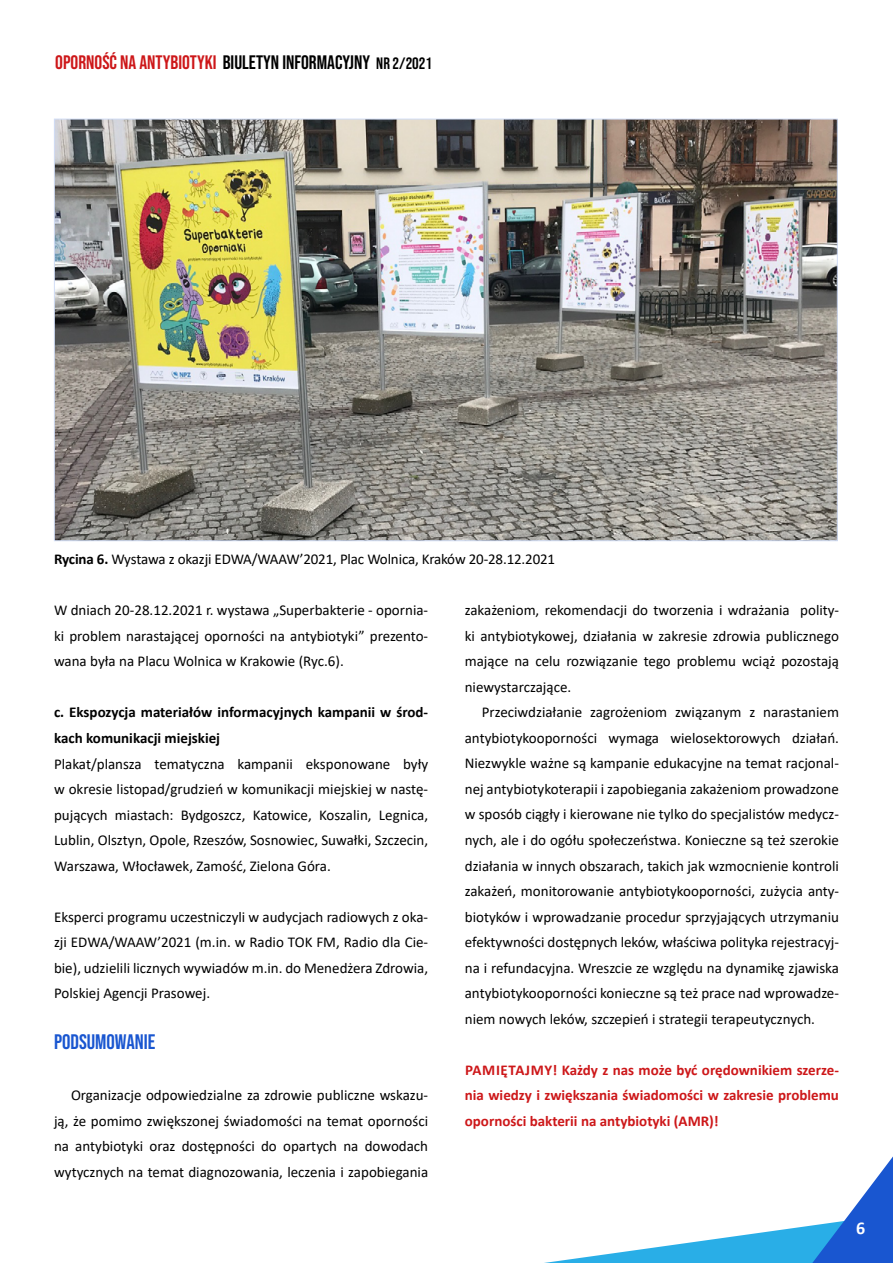
<style>
.page{position:relative;width:893px;height:1263px;background:#fff}
.page>*{position:absolute;margin:0;border:0;box-sizing:border-box;transform-origin:0 0}
.t1{font:21px "Bebas Neue";color:#1956d0}
.t2{font:19.5px "Bebas Neue";color:#cd1719}
.t3{font:700 18px "Calibri";color:#fff}
.t4{font:15px/25.5px "Calibri";color:#000;text-align:justify}
.t5{font:700 15px/25.5px "Calibri";color:#cd1719;text-align:justify}
.t6{font:700 15px/25.5px "Calibri";color:#000}
.s1{color:#000}
.s2{font-size:16.5px;color:#000}
.s3{font-weight:700}
</style>
<div class="page">
<svg style="left:544px;top:1156px;width:349px;height:107px"></svg>
<img style="left:56px;top:121px;width:780px;height:418px">
<h2 class="t2" style="left:55px;top:51px;width:378px">OPORNOŚĆ NA ANTYBIOTYKI <span class="s1">BIULETYN INFORMACYJNY</span> <span class="s2">NR 2/2021</span></h2>
<p class="t4" style="left:54px;top:546px;width:503px"><span class="s3">Rycina 6.</span> Wystawa z okazji EDWA/WAAW’2021, Plac Wolnica, Kraków 20-28.12.2021</p>
<p class="t4" style="left:54px;top:597px;width:376px">W dniach 20-28.12.2021 r. wystawa „Superbakterie - opornia&shy;ki problem narastającej oporności na antybiotyki” prezento&shy;wana była na Placu Wolnica w Krakowie (Ryc.6).</p>
<p class="t6" style="left:54px;top:699px;width:376px">c. Ekspozycja materiałów informacyjnych kampanii w środ&shy;kach komunikacji miejskiej</p>
<p class="t4" style="left:54px;top:750px;width:376px">Plakat/plansza tematyczna kampanii eksponowane były w okresie listopad/grudzień w komunikacji miejskiej w nastę&shy;pujących miastach: Bydgoszcz, Katowice, Koszalin, Legnica, Lublin, Olsztyn, Opole, Rzeszów, Sosnowiec, Suwałki, Szczecin, Warszawa, Włocławek, Zamość, Zielona Góra.</p>
<p class="t4" style="left:54px;top:903px;width:376px">Eksperci programu uczestniczyli w audycjach radiowych z oka&shy;zji EDWA/WAAW’2021 (m.in. w Radio TOK FM, Radio dla Cie&shy;bie), udzielili licznych wywiadów m.in. do Menedżera Zdrowia, Polskiej Agencji Prasowej.</p>
<h1 class="t1" style="left:54px;top:1030px;width:103px">PODSUMOWANIE</h1>
<p class="t4" style="left:54px;top:1082px;width:376px;text-indent:17px">Organizacje odpowiedzialne za zdrowie publiczne wskazu&shy;ją, że pomimo zwiększonej świadomości na temat oporności na antybiotyki oraz dostępności do opartych na dowodach wytycznych na temat diagnozowania, leczenia i zapobiegania</p>
<p class="t4" style="left:465px;top:597px;width:376px">zakażeniom, rekomendacji do tworzenia i wdrażania polity&shy;ki antybiotykowej, działania w zakresie zdrowia publicznego mające na celu rozwiązanie tego problemu wciąż pozostają niewystarczające.</p>
<p class="t4" style="left:465px;top:699px;width:376px;text-indent:17px">Przeciwdziałanie zagrożeniom związanym z narastaniem antybiotykooporności wymaga wielosektorowych działań.<br>Niezwykle ważne są kampanie edukacyjne na temat racjonal&shy;nej antybiotykoterapii i zapobiegania zakażeniom prowadzone w sposób ciągły i kierowane nie tylko do specjalistów medycz&shy;nych, ale i do ogółu społeczeństwa. Konieczne są też szerokie działania w innych obszarach, takich jak wzmocnienie kontroli zakażeń, monitorowanie antybiotykooporności, zużycia anty&shy;biotyków i wprowadzanie procedur sprzyjających utrzymaniu efektywności dostępnych leków, właściwa polityka rejestracyj&shy;na i refundacyjna. Wreszcie ze względu na dynamikę zjawiska antybiotykooporności konieczne są też prace nad wprowadze&shy;niem nowych leków, szczepień i strategii terapeutycznych.</p>
<p class="t5" style="left:465px;top:1057px;width:376px">PAMIĘTAJMY! Każdy z nas może być orędownikiem szerze&shy;nia wiedzy i zwiększania świadomości w zakresie problemu oporności bakterii na antybiotyki (AMR)!</p>
<p class="t3" style="left:856px;top:1215px;width:11px">6</p>
</div>
